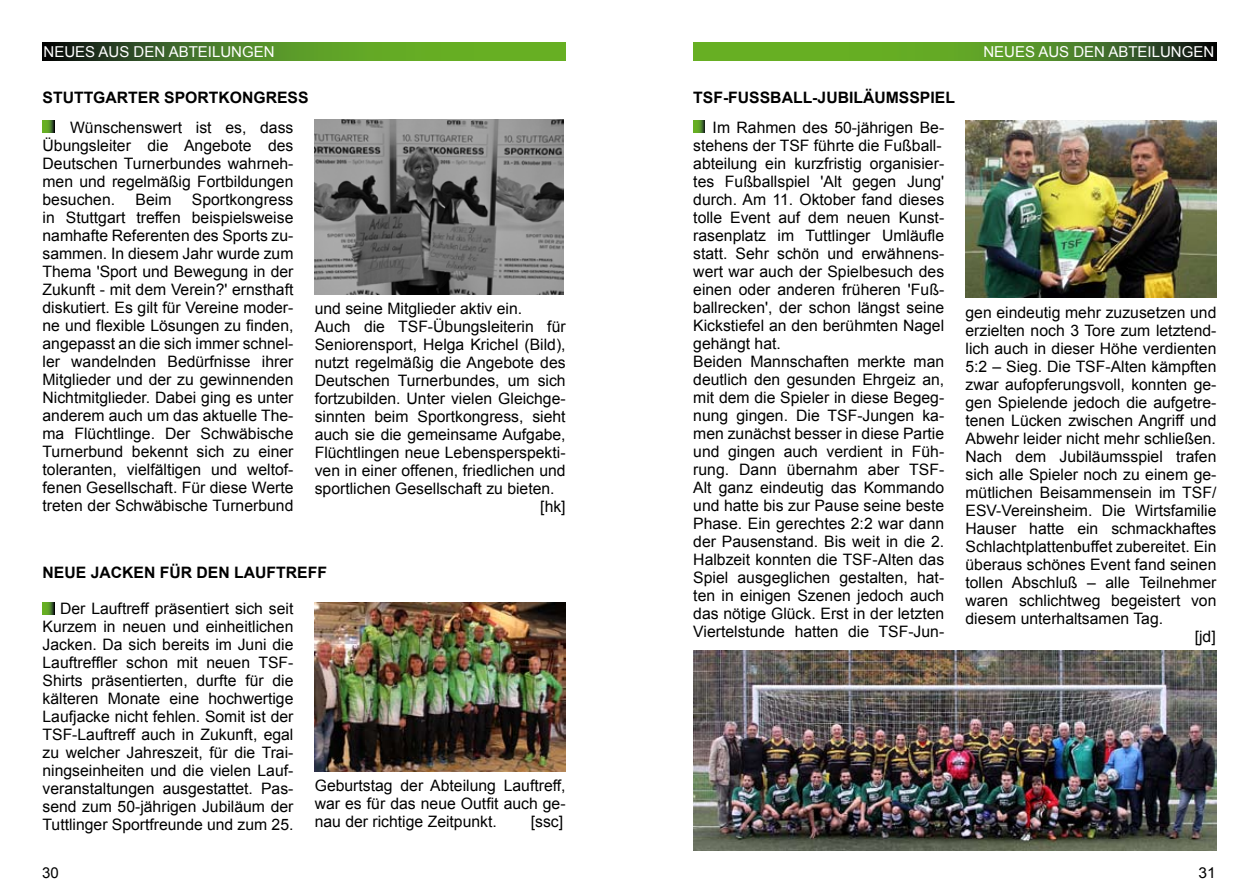
<style>
.page{position:relative;width:1259px;height:893px;background:#fff}
.page>*{position:absolute;margin:0;border:0;box-sizing:border-box;transform-origin:0 0}
.t1{font:15.75px/18px "Arial";color:#000;text-align:justify}
.t2{font:700 15.75px "Arial";color:#000}
.t3{font:15px "Arial";color:#fff}
.t4{font:15px "Arial";color:#000}
.t5{font:15px "Arial";color:#000;scale:1.04 1}
</style>
<div class="page">
<svg style="left:43px;top:43px;width:523px;height:17px;background:#4e8424"></svg>
<svg style="left:693px;top:43px;width:523px;height:17px;background:#538d24"></svg>
<svg style="left:693px;top:121px;width:12px;height:12px"></svg>
<svg style="left:43px;top:121px;width:11px;height:12px"></svg>
<img style="left:315px;top:120px;width:248px;height:174px">
<img style="left:693px;top:651px;width:523px;height:199px">
<img style="left:965px;top:120px;width:251px;height:178px">
<img style="left:315px;top:602px;width:250px;height:169px">
<svg style="left:43px;top:602px;width:11px;height:12px"></svg>
<p class="t3" style="left:44px;top:42px;width:232px">NEUES AUS DEN ABTEILUNGEN</p>
<p class="t2" style="left:43px;top:87px;width:268px">STUTTGARTER SPORTKONGRESS</p>
<p class="t1" style="left:43px;top:118px;width:252px;text-indent:28px">Wünschenswert ist es, dass Übungsleiter die Angebote des Deutschen Turnerbundes wahrneh&shy;men und regelmäßig Fortbildungen besuchen.</p>
<p class="t1" style="left:43px;top:190px;width:252px;text-indent:149px">Sportkongress in Stuttgart treffen beispielsweise namhafte Referenten des Sports zu&shy;sammen. In diesem Jahr wurde zum Thema 'Sport und Bewegung in der Zukunft - mit dem Verein?' ernsthaft diskutiert. Es gilt für Vereine moder&shy;ne und flexible Lösungen zu finden, angepasst an die sich immer schnel&shy;ler wandelnden Bedürfnisse ihrer Mitglieder und der zu gewinnenden Nichtmitglieder. Dabei ging es unter anderem auch um das aktuelle The&shy;ma Flüchtlinge. Der Schwäbische Turnerbund bekennt sich zu einer toleranten, vielfältigen und weltof&shy;fenen Gesellschaft. Für diese Werte treten der Schwäbische Turnerbund</p>
<p class="t1" style="left:136px;top:190px;width:37px">Beim</p>
<p class="t1" style="left:315px;top:300px;width:209px">und seine Mitglieder aktiv ein.</p>
<p class="t1" style="left:315px;top:318px;width:252px">Auch die TSF-Übungsleiterin für</p>
<p class="t1" style="left:315px;top:336px;width:252px">Seniorensport, Helga Krichel (Bild),</p>
<p class="t1" style="left:315px;top:354px;width:252px">nutzt regelmäßig die Angebote des</p>
<p class="t1" style="left:315px;top:372px;width:252px">Deutschen Turnerbundes, um sich</p>
<p class="t1" style="left:315px;top:390px;width:252px">fortzubilden. Unter vielen Gleichge-</p>
<p class="t1" style="left:315px;top:408px;width:252px">sinnten beim Sportkongress, sieht</p>
<p class="t1" style="left:315px;top:426px;width:252px">auch sie die gemeinsame Aufgabe,</p>
<p class="t1" style="left:315px;top:444px;width:252px">Flüchtlingen neue Lebensperspekti-</p>
<p class="t1" style="left:315px;top:462px;width:252px">ven in einer offenen, friedlichen und</p>
<p class="t1" style="left:315px;top:480px;width:241px">sportlichen Gesellschaft zu bieten.</p>
<p class="t1" style="left:540px;top:498px;width:27px">[hk]</p>
<p class="t2" style="left:43px;top:562px;width:286px">NEUE JACKEN FÜR DEN LAUFTREFF</p>
<p class="t1" style="left:43px;top:599px;width:252px;text-indent:18px">Der Lauftreff präsentiert sich seit Kurzem in neuen und einheitlichen Jacken. Da sich bereits im Juni die Lauftreffler schon mit neuen TSF-Shirts präsentierten, durfte für die kälteren Monate eine hochwertige Laufjacke nicht fehlen. Somit ist der TSF-Lauftreff auch in Zukunft, egal zu welcher Jahreszeit, für die Trai&shy;ningseinheiten und die vielen Lauf&shy;veranstaltungen ausgestattet. Pas&shy;send zum 50-jährigen Jubiläum der Tuttlinger Sportfreunde und zum 25.</p>
<p class="t1" style="left:315px;top:777px;width:252px">Geburtstag der Abteilung Lauftreff, war es für das neue Outfit auch ge&shy;nau der richtige Zeitpunkt.</p>
<p class="t1" style="left:531px;top:813px;width:34px">[ssc]</p>
<p class="t3" style="left:983px;top:42px;width:232px">NEUES AUS DEN ABTEILUNGEN</p>
<p class="t2" style="left:693px;top:87px;width:263px">TSF-FUSSBALL-JUBILÄUMSSPIEL</p>
<p class="t1" style="left:693px;top:118px;width:252px;text-align:left;text-indent:19px">Im Rahmen des 50-jährigen Be&shy;stehens der TSF führte die Fußball&shy;abteilung ein kurzfristig organisier&shy;tes Fußballspiel 'Alt gegen Jung' durch. Am 11. Oktober fand dieses tolle Event auf dem neuen Kunst&shy;rasenplatz im Tuttlinger Umläufle statt. Sehr schön und erwähnens&shy;wert war auch der Spielbesuch des einen oder anderen früheren 'Fuß&shy;ballrecken', der schon längst seine Kickstiefel an den berühmten Nagel gehängt hat.<br>Beiden Mannschaften merkte man deutlich den gesunden Ehrgeiz an, mit dem die Spieler in diese Begeg&shy;nung gingen. Die TSF-Jungen ka&shy;men zunächst besser in diese Partie und gingen auch verdient in Füh&shy;rung. Dann übernahm aber TSF-Alt ganz eindeutig das Kommando und hatte bis zur Pause seine beste Phase. Ein gerechtes 2:2 war dann der Pausenstand. Bis weit in die 2.<br>Halbzeit konnten die TSF-Alten das Spiel ausgeglichen gestalten, hat&shy;ten in einigen Szenen jedoch auch das nötige Glück. Erst in der letzten Viertelstunde hatten die TSF-Jun-</p>
<p class="t1" style="left:965px;top:303px;width:252px">gen eindeutig mehr zuzusetzen und</p>
<p class="t1" style="left:965px;top:321px;width:252px">erzielten noch 3 Tore zum letztend-</p>
<p class="t1" style="left:965px;top:339px;width:252px">lich auch in dieser Höhe verdienten</p>
<p class="t1" style="left:965px;top:357px;width:252px">5:2 – Sieg. Die TSF-Alten kämpften</p>
<p class="t1" style="left:965px;top:375px;width:252px">zwar aufopferungsvoll, konnten ge-</p>
<p class="t1" style="left:965px;top:393px;width:252px">gen Spielende jedoch die aufgetre-</p>
<p class="t1" style="left:965px;top:411px;width:252px">tenen Lücken zwischen Angriff und</p>
<p class="t1" style="left:965px;top:429px;width:252px">Abwehr leider nicht mehr schließen.</p>
<p class="t1" style="left:965px;top:447px;width:252px">Nach dem Jubiläumsspiel trafen</p>
<p class="t1" style="left:965px;top:465px;width:252px">sich alle Spieler noch zu einem ge-</p>
<p class="t1" style="left:965px;top:483px;width:252px">mütlichen Beisammensein im TSF/</p>
<p class="t1" style="left:965px;top:501px;width:252px">ESV-Vereinsheim. Die Wirtsfamilie</p>
<p class="t1" style="left:965px;top:519px;width:252px">Hauser hatte ein schmackhaftes</p>
<p class="t1" style="left:965px;top:537px;width:252px">Schlachtplattenbuffet zubereitet. Ein</p>
<p class="t1" style="left:965px;top:555px;width:252px">überaus schönes Event fand seinen</p>
<p class="t1" style="left:965px;top:573px;width:252px">tollen Abschluß – alle Teilnehmer</p>
<p class="t1" style="left:965px;top:591px;width:252px">waren schlichtweg begeistert von</p>
<p class="t1" style="left:965px;top:609px;width:199px">diesem unterhaltsamen Tag.</p>
<p class="t1" style="left:1194px;top:627px;width:23px">[jd]</p>
<p class="t4" style="left:42px;top:863px;width:18px">30</p>
<p class="t5" style="left:1198px;top:863px;width:18px">31</p>
</div>
